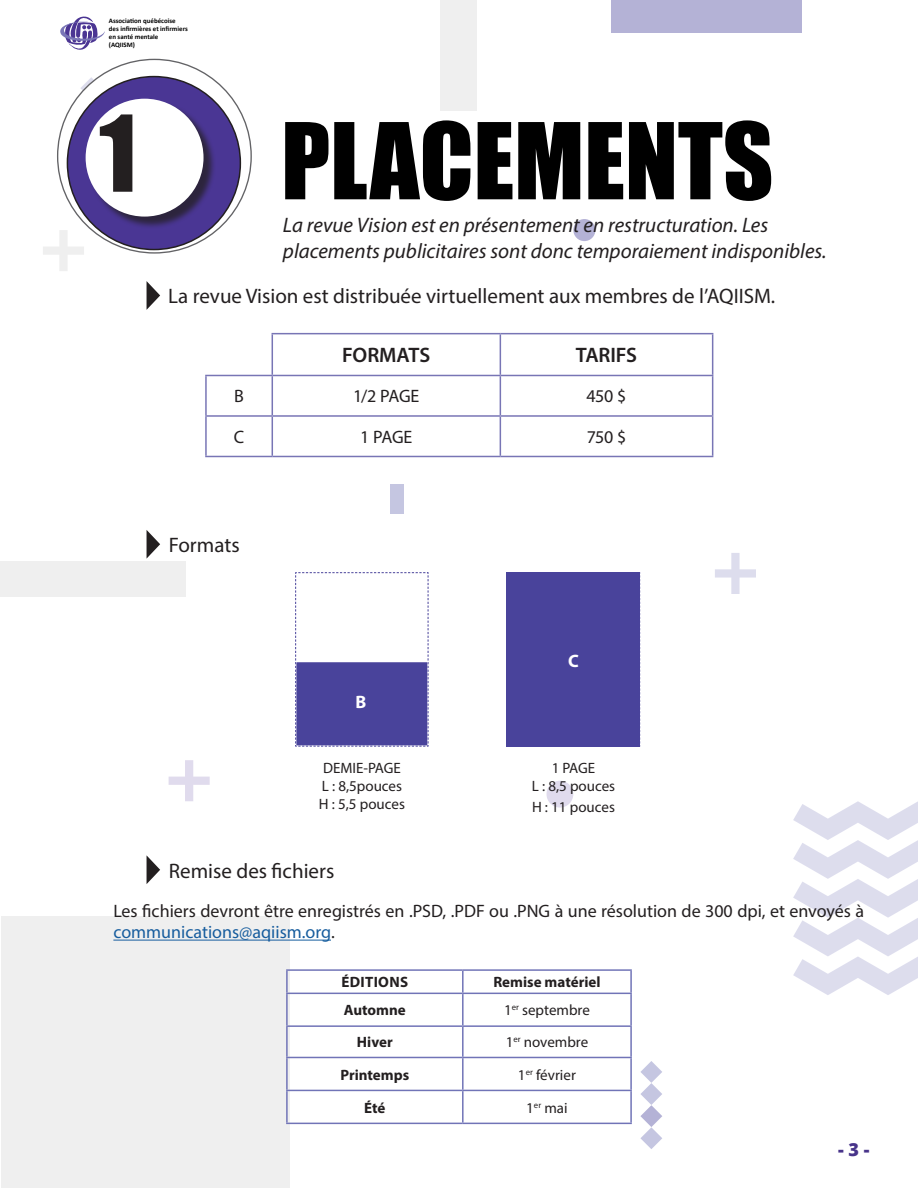
<style>
.page{position:relative;width:918px;height:1188px;background:#fff}
.page>*{position:absolute;margin:0;border:0;box-sizing:border-box;transform-origin:0 0}
.t1{font:97.8px "Impact";color:#000}
.t2{font:97.8px "Impact";color:#231f20}
.t3{font:italic 21px/25.2px "Myriad Pro";color:#231f20}
.t4{font:21px "Myriad Pro";color:#231f20}
.t5{font:600 21px "Myriad Pro";letter-spacing:-.005em;color:#231f20}
.t6{font:18px/21.6px "Myriad Pro";color:#231f20}
.t7{font:800 18px "Open Sans";color:#48348a}
.t8{font:700 18px "Myriad Pro";color:#fff}
.t9{font:15px "Myriad Pro";color:#231f20}
.t10{font:700 15px "Myriad Pro";color:#231f20}
.t11{font:700 15px "Myriad Pro";letter-spacing:.02em;color:#231f20}
.t12{font:700 6.9px/8.2px "Calibri";color:#000}
.s1{color:#175d9e}
</style>
<div class="page">
<div style="left:1px;top:917px;width:289px;height:271px;background:#efefef"></div>
<div style="left:546px;top:781px;width:27px;height:27px;background:#e0dbed;border-radius:50%"></div>
<div style="left:573px;top:219px;width:22px;height:22px;background:#b4b2d6;border-radius:50%"></div>
<svg style="left:640px;top:1061px;width:22px;height:88px"></svg>
<svg style="left:80px;top:77px;width:18px;height:17px"></svg>
<div style="left:0;top:561px;width:185px;height:35px;background:#efefef"></div>
<div style="left:390px;top:368px;width:13px;height:146px;background:#c5c6e1"></div>
<svg style="left:43px;top:230px;width:41px;height:41px"></svg>
<svg style="left:169px;top:760px;width:41px;height:41px"></svg>
<svg style="left:715px;top:553px;width:41px;height:41px"></svg>
<svg style="left:793px;top:801px;width:125px;height:194px"></svg>
<div style="left:441px;top:0;width:36px;height:111px;background:#efefef"></div>
<div style="left:612px;top:0;width:190px;height:32px;background:#b4b2d6"></div>
<svg style="left:60px;top:16px;width:45px;height:34px"></svg>
<div style="left:332px;top:301px;width:159px;height:183px;background:#fff"></div>
<svg style="left:58px;top:59px;width:193px;height:194px"></svg>
<div style="left:67px;top:77px;width:173px;height:173px;background:#4a3694;border-radius:50%"></div>
<div style="left:88px;top:101px;width:129px;height:129px;background:#231f20;opacity:.75"></div>
<div style="left:86px;top:99px;width:118px;height:118px;background:#fff;border-radius:50%"></div>
<hr style="left:272px;top:333px;width:228px;height:1px;background:#7875b5">
<hr style="left:272px;top:334px;width:1px;height:41px;background:#7875b5">
<hr style="left:500px;top:333px;width:213px;height:1px;background:#7875b5">
<hr style="left:500px;top:334px;width:1px;height:41px;background:#7875b5">
<hr style="left:712px;top:334px;width:1px;height:41px;background:#7875b5">
<hr style="left:205px;top:375px;width:67px;height:1px;background:#7875b5">
<hr style="left:205px;top:376px;width:2px;height:39px;background:#7875b5">
<hr style="left:272px;top:375px;width:228px;height:1px;background:#7875b5">
<hr style="left:272px;top:376px;width:1px;height:39px;background:#7875b5">
<hr style="left:500px;top:375px;width:213px;height:1px;background:#7875b5">
<hr style="left:500px;top:376px;width:1px;height:39px;background:#7875b5">
<hr style="left:712px;top:376px;width:1px;height:39px;background:#7875b5">
<hr style="left:205px;top:415px;width:67px;height:2px;background:#7875b5">
<hr style="left:205px;top:417px;width:2px;height:39px;background:#7875b5">
<hr style="left:272px;top:415px;width:228px;height:2px;background:#7875b5">
<hr style="left:272px;top:417px;width:1px;height:39px;background:#7875b5">
<hr style="left:500px;top:415px;width:213px;height:2px;background:#7875b5">
<hr style="left:500px;top:417px;width:1px;height:39px;background:#7875b5">
<hr style="left:712px;top:417px;width:1px;height:39px;background:#7875b5">
<hr style="left:205px;top:456px;width:67px;height:1px;background:#7875b5">
<hr style="left:272px;top:456px;width:228px;height:1px;background:#7875b5">
<hr style="left:500px;top:456px;width:213px;height:1px;background:#7875b5">
<svg style="left:295px;top:572px;width:134px;height:175px"></svg>
<div style="left:507px;top:572px;width:133px;height:175px;background:#49439b"></div>
<hr style="left:286px;top:969px;width:177px;height:2px;background:#7174b7">
<hr style="left:286px;top:971px;width:2px;height:22px;background:#7174b7">
<hr style="left:463px;top:969px;width:169px;height:2px;background:#7174b7">
<hr style="left:462px;top:971px;width:2px;height:22px;background:#7174b7">
<hr style="left:630px;top:971px;width:2px;height:22px;background:#7174b7">
<hr style="left:286px;top:993px;width:177px;height:1px;background:#7174b7">
<hr style="left:286px;top:994px;width:2px;height:31px;background:#7174b7">
<hr style="left:463px;top:993px;width:169px;height:1px;background:#7174b7">
<hr style="left:462px;top:994px;width:2px;height:31px;background:#7174b7">
<hr style="left:630px;top:994px;width:2px;height:31px;background:#7174b7">
<hr style="left:286px;top:1025px;width:177px;height:2px;background:#7174b7">
<hr style="left:286px;top:1027px;width:2px;height:30px;background:#7174b7">
<hr style="left:463px;top:1025px;width:169px;height:2px;background:#7174b7">
<hr style="left:462px;top:1027px;width:2px;height:30px;background:#7174b7">
<hr style="left:630px;top:1027px;width:2px;height:30px;background:#7174b7">
<hr style="left:286px;top:1057px;width:177px;height:1px;background:#7174b7">
<hr style="left:286px;top:1058px;width:2px;height:32px;background:#7174b7">
<hr style="left:463px;top:1057px;width:169px;height:1px;background:#7174b7">
<hr style="left:462px;top:1058px;width:2px;height:32px;background:#7174b7">
<hr style="left:630px;top:1058px;width:2px;height:32px;background:#7174b7">
<hr style="left:286px;top:1090px;width:177px;height:1px;background:#7174b7">
<hr style="left:286px;top:1091px;width:2px;height:32px;background:#7174b7">
<hr style="left:463px;top:1090px;width:169px;height:1px;background:#7174b7">
<hr style="left:462px;top:1091px;width:2px;height:32px;background:#7174b7">
<hr style="left:630px;top:1091px;width:2px;height:32px;background:#7174b7">
<hr style="left:286px;top:1123px;width:177px;height:1px;background:#7174b7">
<hr style="left:463px;top:1123px;width:169px;height:1px;background:#7174b7">
<hr style="left:113px;top:940px;width:218px;height:1px;background:#175d9e">
<svg style="left:147px;top:281px;width:13px;height:29px"></svg>
<svg style="left:147px;top:530px;width:13px;height:28px"></svg>
<svg style="left:147px;top:856px;width:13px;height:28px"></svg>
<p class="t12" style="left:109px;top:16px;width:80px">Association québécoise<br>des infirmières et infirmiers en santé mentale<br>(AQIISM)</p>
<p class="t2" style="left:99px;top:78px;width:39px">1</p>
<p class="t1" style="left:281px;top:85px;width:494px">PLACEMENTS</p>
<p class="t3" style="left:283px;top:212px;width:545px">La revue Vision est en présentement en restructuration. Les placements publicitaires sont donc temporaiement indisponibles.</p>
<p class="t4" style="left:168px;top:283px;width:609px">La revue Vision est distribuée virtuellement aux membres de l’AQIISM.</p>
<p class="t5" style="left:342px;top:344px;width:90px">FORMATS</p>
<p class="t5" style="left:576px;top:344px;width:63px">TARIFS</p>
<p class="t6" style="left:234px;top:385px;width:11px">B</p>
<p class="t6" style="left:353px;top:385px;width:68px">1/2 PAGE</p>
<p class="t6" style="left:587px;top:385px;width:41px">450 $</p>
<p class="t6" style="left:234px;top:426px;width:12px">C</p>
<p class="t6" style="left:360px;top:426px;width:54px">1 PAGE</p>
<p class="t6" style="left:587px;top:426px;width:41px">750 $</p>
<p class="t4" style="left:169px;top:532px;width:72px">Formats</p>
<p class="t8" style="left:355px;top:690px;width:12px">B</p>
<p class="t9" style="left:323px;top:759px;width:79px">DEMIE-PAGE</p>
<p class="t9" style="left:322px;top:777px;width:82px">L : 8,5pouces</p>
<p class="t9" style="left:319px;top:795px;width:88px">H : 5,5 pouces</p>
<p class="t4" style="left:169px;top:858px;width:167px">Remise des fichiers</p>
<p class="t8" style="left:568px;top:650px;width:12px">C</p>
<p class="t9" style="left:552px;top:759px;width:45px">1 PAGE</p>
<p class="t9" style="left:532px;top:777px;width:85px">L : 8,5 pouces</p>
<p class="t9" style="left:532px;top:798px;width:84px">H : 11 pouces</p>
<p class="t6" style="left:113px;top:900px;width:752px">Les fichiers devront être enregistrés en .PSD, .PDF ou .PNG à une résolution de 300 dpi, et envoyés à <span class="s1">communications@aqiism.org</span>.</p>
<p class="t11" style="left:342px;top:973px;width:68px">ÉDITIONS</p>
<p class="t10" style="left:493px;top:973px;width:109px">Remise matériel</p>
<p class="t10" style="left:344px;top:1001px;width:64px">Automne</p>
<p class="t9" style="left:504px;top:1001px;width:87px">1<sup>er</sup> septembre</p>
<p class="t10" style="left:357px;top:1033px;width:37px">Hiver</p>
<p class="t9" style="left:506px;top:1033px;width:84px">1<sup>er</sup> novembre</p>
<p class="t10" style="left:340px;top:1065px;width:70px">Printemps</p>
<p class="t9" style="left:518px;top:1065px;width:59px">1<sup>er</sup> février</p>
<p class="t10" style="left:364px;top:1098px;width:23px">Été</p>
<p class="t9" style="left:526px;top:1098px;width:43px">1<sup>er</sup> mai</p>
<p class="t7" style="left:838px;top:1136px;width:33px">- 3 -</p>
</div>
